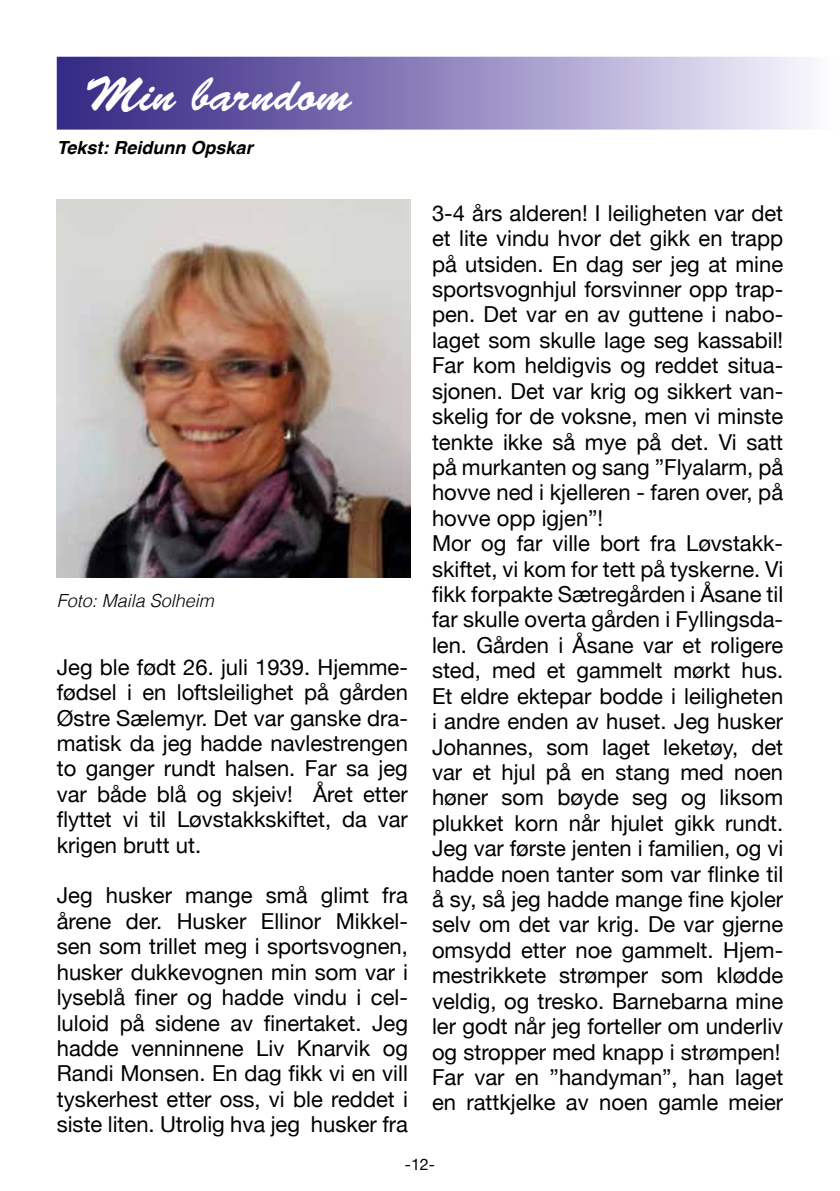
<style>
.page{position:relative;width:840px;height:1191px;background:#fff}
.page>*{position:absolute;margin:0;border:0;box-sizing:border-box;transform-origin:0 0}
.t1{font:48px "Brush Script";color:#fff}
.t2{font:22px/25.4px "Helvetica Neue";color:#000;text-align:justify}
.t3{font:italic 700 18px "Helvetica";color:#000}
.t4{font:italic 300 18px "Helvetica";color:#000}
.t5{font:16px "Helvetica Neue";color:#000}
</style>
<div class="page">
<svg style="left:57px;top:57px;width:752px;height:73px;background:#9187be"></svg>
<img style="left:57px;top:200px;width:353px;height:377px">
<h1 class="t1" style="left:85px;top:68px;width:268px">Min barndom</h1>
<p class="t3" style="left:57px;top:133px;width:197px">Tekst: Reidunn Opskar</p>
<p class="t4" style="left:57px;top:585px;width:159px">Foto: Maila Solheim</p>
<p class="t2" style="left:57px;top:655px;width:352px">Jeg ble født 26. juli 1939. Hjemme&shy;fødsel i en loftsleilighet på gården Østre Sælemyr. Det var ganske dra&shy;matisk da jeg hadde navlestrengen to ganger rundt halsen. Far sa jeg var både blå og skjeiv! Året etter flyttet vi til Løvstakkskiftet, da var krigen brutt ut.</p>
<p class="t2" style="left:57px;top:884px;width:352px">Jeg husker mange små glimt fra årene der. Husker Ellinor Mikkel&shy;sen som trillet meg i sportsvognen, husker dukkevognen min som var i lyseblå finer og hadde vindu i cel&shy;luloid på sidene av finertaket. Jeg hadde venninnene Liv Knarvik og Randi Monsen. En dag fikk vi en vill tyskerhest etter oss, vi ble reddet i siste liten. Utrolig hva jeg husker fra</p>
<p class="t2" style="left:432px;top:201px;width:352px;text-align:left">3-4 års alderen! I leiligheten var det et lite vindu hvor det gikk en trapp på utsiden. En dag ser jeg at mine sportsvognhjul forsvinner opp trap&shy;pen. Det var en av guttene i nabo&shy;laget som skulle lage seg kassabil!<br>Far kom heldigvis og reddet situa&shy;sjonen. Det var krig og sikkert van&shy;skelig for de voksne, men vi minste tenkte ikke så mye på det. Vi satt på murkanten og sang ”Flyalarm, på hovve ned i kjelleren - faren over, på hovve opp igjen”!<br>Mor og far ville bort fra Løvstakk&shy;skiftet, vi kom for tett på tyskerne. Vi fikk forpakte Sætregården i Åsane til far skulle overta gården i Fyllingsda&shy;len. Gården i Åsane var et roligere sted, med et gammelt mørkt hus.<br>Et eldre ektepar bodde i leiligheten i andre enden av huset. Jeg husker Johannes, som laget leketøy, det var et hjul på en stang med noen høner som bøyde seg og liksom plukket korn når hjulet gikk rundt.<br>Jeg var første jenten i familien, og vi hadde noen tanter som var flinke til å sy, så jeg hadde mange fine kjoler selv om det var krig. De var gjerne omsydd etter noe gammelt. Hjem&shy;mestrikkete strømper som klødde veldig, og tresko. Barnebarna mine ler godt når jeg forteller om underliv og stropper med knapp i strømpen!<br>Far var en ”handyman”, han laget en rattkjelke av noen gamle meier</p>
<p class="t5" style="left:404px;top:1153px;width:32px">-12-</p>
</div>
